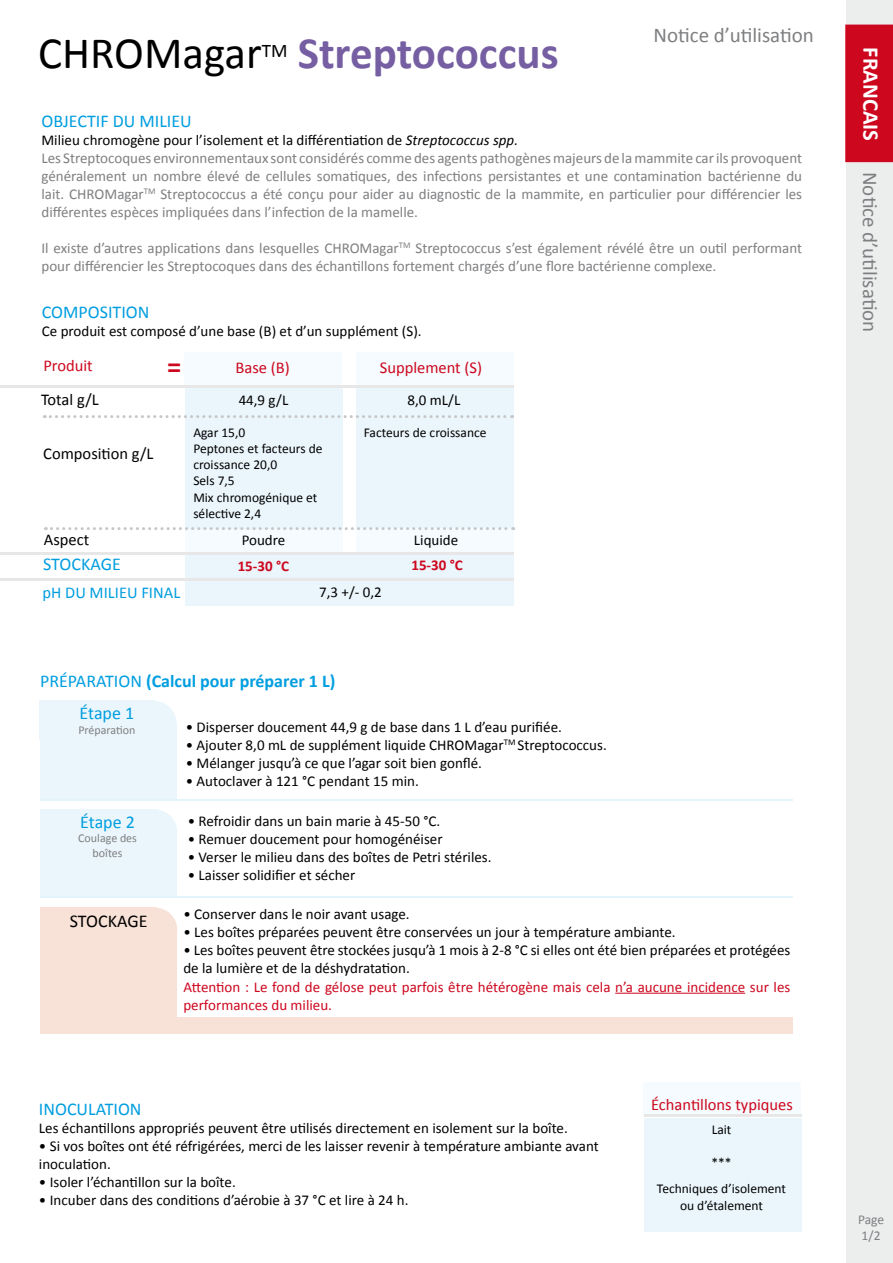
<style>
.page{position:relative;width:893px;height:1263px;background:#fff}
.page>*{position:absolute;margin:0;border:0;box-sizing:border-box;transform-origin:0 0}
.t1{font:700 45px "Calibri";color:#765ea2}
.t2{font:45px "Calibri";color:#000}
.t3{font:700 28.5px "Calibri";color:#cd071e}
.t4{font:700 22.5px "Calibri";color:#fff}
.t5{font:21px "Calibri";color:#7e7f81}
.t6{font:19.2px "Calibri";color:#000}
.t7{font:18px "Calibri";color:#009ee0}
.t8{font:700 18px/32.8px "Calibri";color:#009ee0}
.t9{font:18px "Calibri";color:#000}
.t10{font:16.5px "Calibri";color:#cd071e}
.t11{font:16.5px "Calibri";color:#000}
.t12{font:16.5px "Calibri";color:#009ee0}
.t13{font:15px/18px "Calibri";color:#000}
.t14{font:15px/18px "Calibri";color:#7e7f81}
.t15{font:15px/18px "Calibri";color:#cd071e}
.t16{font:700 15px "Calibri";color:#cd071e}
.t17{font:13.5px/16.2px "Calibri";color:#000;text-align:center}
.t18{font:13.5px/16.2px "Calibri";color:#7e7f81}
.t19{font:12px/14.4px "Calibri";color:#7e7f81;text-align:center}
.s1{color:#000}
.s2{font-style:italic;color:#000}
.s3{font-weight:400}
</style>
<div class="page">
<div style="left:40px;top:724px;width:137px;height:76px;background:#ebf6fc"></div>
<div style="left:39px;top:701px;width:117px;height:39px;background:#ebf6fc"></div>
<div style="left:131px;top:701px;width:46px;height:45px;background:#ebf6fc;border-radius:50%"></div>
<div style="left:40px;top:809px;width:117px;height:49px;background:#ebf6fc"></div>
<div style="left:132px;top:809px;width:45px;height:45px;background:#ebf6fc;border-radius:50%"></div>
<div style="left:40px;top:831px;width:137px;height:66px;background:#ebf6fc"></div>
<hr style="left:615px;top:993px;width:130px;height:1px;background:#cd071e">
<div style="left:40px;top:907px;width:117px;height:48px;background:#f8e1d6"></div>
<div style="left:132px;top:907px;width:45px;height:45px;background:#f8e1d6;border-radius:50%"></div>
<div style="left:40px;top:933px;width:137px;height:90px;background:#f8e1d6"></div>
<div style="left:40px;top:1017px;width:753px;height:17px;background:#f8e1d6"></div>
<div style="left:644px;top:1082px;width:157px;height:34px;background:#f5fbfe"></div>
<div style="left:644px;top:1118px;width:157px;height:114px;background:#ebf6fc"></div>
<hr style="left:644px;top:1114px;width:157px;height:3px;background:#e7e7e8">
<div style="left:846px;top:0;width:47px;height:1263px;background:#eceded"></div>
<div style="left:846px;top:25px;width:47px;height:136px;background:#cd071e"></div>
<div style="left:845px;top:25px;width:48px;height:137px;border:2px solid #cd071e"></div>
<hr style="left:40px;top:799px;width:752px;height:1px;background:#e4f4fc">
<hr style="left:40px;top:896px;width:752px;height:2px;background:#e4f4fc">
<div style="left:356px;top:352px;width:158px;height:34px;background:#f5fbfe"></div>
<div style="left:185px;top:528px;width:157px;height:25px;background:#f5fbfe"></div>
<div style="left:185px;top:352px;width:157px;height:34px;background:#f5fbfe"></div>
<div style="left:185px;top:552px;width:329px;height:26px;background:#ebf6fc"></div>
<div style="left:185px;top:388px;width:157px;height:141px;background:#ebf6fc"></div>
<div style="left:356px;top:388px;width:158px;height:141px;background:#ebf6fc"></div>
<hr style="left:0;top:385px;width:514px;height:3px;background:#e7e7e8">
<svg style="left:44px;top:415px;width:469px;height:3px"></svg>
<div style="left:356px;top:528px;width:158px;height:25px;background:#f5fbfe"></div>
<div style="left:185px;top:581px;width:329px;height:25px;background:#ebf6fc"></div>
<svg style="left:45px;top:527px;width:469px;height:3px"></svg>
<hr style="left:0;top:578px;width:514px;height:3px;background:#e7e7e8">
<hr style="left:0;top:552px;width:514px;height:3px;background:#e7e7e8">
<h3 class="t5" style="left:653px;top:20px;width:162px">Notice d’utilisation</h3>
<h1 class="t2" style="left:38px;top:22px;width:225px">CHROMagar</h1>
<p class="t6" style="left:262px;top:37px;width:27px">TM</p>
<h1 class="t1" style="left:298px;top:21px;width:262px">Streptococcus</h1>
<p class="t7" style="left:41px;top:109px;width:152px">OBJECTIF DU MILIEU</p>
<p class="t14" style="left:41px;top:131px;width:762px"><span class="s1">Milieu chromogène pour l’isolement et la différentiation de</span> <span class="s2">Streptococcus spp.<br></span>Les Streptocoques environnementaux sont considérés comme des agents pathogènes majeurs de la mammite car ils provoquent généralement un nombre élevé de cellules somatiques, des infections persistantes et une contamination bactérienne du lait. CHROMagar<sup>TM</sup> Streptococcus a été conçu pour aider au diagnostic de la mammite, en particulier pour différencier les différentes espèces impliquées dans l’infection de la mamelle.</p>
<p class="t14" style="left:41px;top:239px;width:762px">Il existe d’autres applications dans lesquelles CHROMagar<sup>TM</sup> Streptococcus s’est également révélé être un outil performant pour différencier les Streptocoques dans des échantillons fortement chargés d’une flore bactérienne complexe.</p>
<p class="t7" style="left:42px;top:300px;width:109px">COMPOSITION</p>
<p class="t13" style="left:42px;top:322px;width:381px">Ce produit est composé d’une base (B) et d’un supplément (S).</p>
<p class="t10" style="left:236px;top:356px;width:56px">Base (B)</p>
<p class="t10" style="left:380px;top:356px;width:104px">Supplement (S)</p>
<p class="t10" style="left:43px;top:354px;width:51px">Produit</p>
<h2 class="t3" style="left:167px;top:346px;width:16px">=</h2>
<p class="t11" style="left:41px;top:388px;width:59px">Total g/L</p>
<p class="t13" style="left:239px;top:391px;width:51px">44,9 g/L</p>
<p class="t11" style="left:43px;top:442px;width:112px">Composition g/L</p>
<p class="t17" style="left:193px;top:424px;width:131px;text-align:left">Agar 15,0<br>Peptones et facteurs de croissance 20,0<br>Sels 7,5<br>Mix chromogénique et sélective 2,4</p>
<p class="t11" style="left:44px;top:528px;width:47px">Aspect</p>
<p class="t13" style="left:242px;top:531px;width:45px">Poudre</p>
<p class="t7" style="left:43px;top:552px;width:79px">STOCKAGE</p>
<p class="t16" style="left:238px;top:555px;width:53px">15-30 °C</p>
<p class="t13" style="left:408px;top:391px;width:54px">8,0 mL/L</p>
<p class="t17" style="left:364px;top:424px;width:124px">Facteurs de croissance</p>
<p class="t13" style="left:414px;top:530px;width:46px">Liquide</p>
<p class="t16" style="left:411px;top:555px;width:53px">15-30 °C</p>
<p class="t12" style="left:43px;top:581px;width:139px">pH DU MILIEU FINAL</p>
<p class="t13" style="left:319px;top:582px;width:64px">7,3 +/- 0,2</p>
<p class="t8" style="left:80px;top:663px;width:257px;text-indent:-40px"><span class="s3">PRÉPARATION</span> (Calcul pour préparer 1 L)<br><span class="s3">Étape 1</span></p>
<p class="t19" style="left:78px;top:722px;width:59px">Préparation</p>
<p class="t13" style="left:186px;top:718px;width:378px">• Disperser doucement 44,9 g de base dans 1 L d’eau purifiée.</p>
<p class="t13" style="left:186px;top:736px;width:423px">• Ajouter 8,0 mL de supplément liquide CHROMagar<sup>TM</sup> Streptococcus.</p>
<p class="t13" style="left:186px;top:754px;width:298px">• Mélanger jusqu’à ce que l’agar soit bien gonflé.</p>
<p class="t13" style="left:186px;top:772px;width:235px">• Autoclaver à 121 °C pendant 15 min.</p>
<p class="t13" style="left:188px;top:811px;width:254px">• Refroidir dans un bain marie à 45-50 °C.</p>
<p class="t13" style="left:188px;top:829px;width:256px">• Remuer doucement pour homogénéiser</p>
<p class="t13" style="left:188px;top:847px;width:305px">• Verser le milieu dans des boîtes de Petri stériles.</p>
<p class="t13" style="left:188px;top:865px;width:169px">• Laisser solidifier et sécher</p>
<p class="t13" style="left:183px;top:905px;width:228px">• Conserver dans le noir avant usage.</p>
<p class="t13" style="left:183px;top:923px;width:494px">• Les boîtes préparées peuvent être conservées un jour à température ambiante.</p>
<p class="t13" style="left:183px;top:941px;width:608px">• Les boîtes peuvent être stockées jusqu’à 1 mois à 2-8 °C si elles ont été bien préparées et protégées de la lumière et de la déshydratation.</p>
<p class="t15" style="left:183px;top:977px;width:608px">Attention : Le fond de gélose peut parfois être hétérogène mais cela n’a aucune incidence sur les performances du milieu.</p>
<p class="t7" style="left:80px;top:809px;width:56px">Étape 2</p>
<p class="t19" style="left:78px;top:831px;width:60px">Coulage des boîtes</p>
<p class="t9" style="left:70px;top:908px;width:79px">STOCKAGE</p>
<p class="t7" style="left:39px;top:1097px;width:104px">INOCULATION</p>
<p class="t13" style="left:39px;top:1119px;width:530px">Les échantillons appropriés peuvent être utilisés directement en isolement sur la boîte.</p>
<p class="t13" style="left:39px;top:1137px;width:561px">• Si vos boîtes ont été réfrigérées, merci de les laisser revenir à température ambiante avant inoculation.</p>
<p class="t13" style="left:39px;top:1173px;width:198px">• Isoler l’échantillon sur la boîte.</p>
<p class="t13" style="left:39px;top:1191px;width:371px">• Incuber dans des conditions d’aérobie à 37 °C et lire à 24 h.</p>
<p class="t10" style="left:651px;top:1093px;width:143px">Échantillons typiques</p>
<p class="t17" style="left:712px;top:1121px;width:21px">Lait</p>
<p class="t17" style="left:657px;top:1148px;width:131px;line-height:26.7px">***<br>Techniques d’isolement</p>
<p class="t17" style="left:680px;top:1197px;width:85px">ou d’étalement</p>
<h3 class="t4" style="left:887px;top:47px;width:95px;rotate:90deg">FRANCAIS</h3>
<h3 class="t5" style="left:885px;top:172px;width:162px;rotate:90deg">Notice d’utilisation</h3>
<p class="t18" style="left:858px;top:1211px;width:28px">Page<br>1/2</p>
<p class="t18" style="left:860px;top:1227px;width:20px">2 3</p>
</div>
